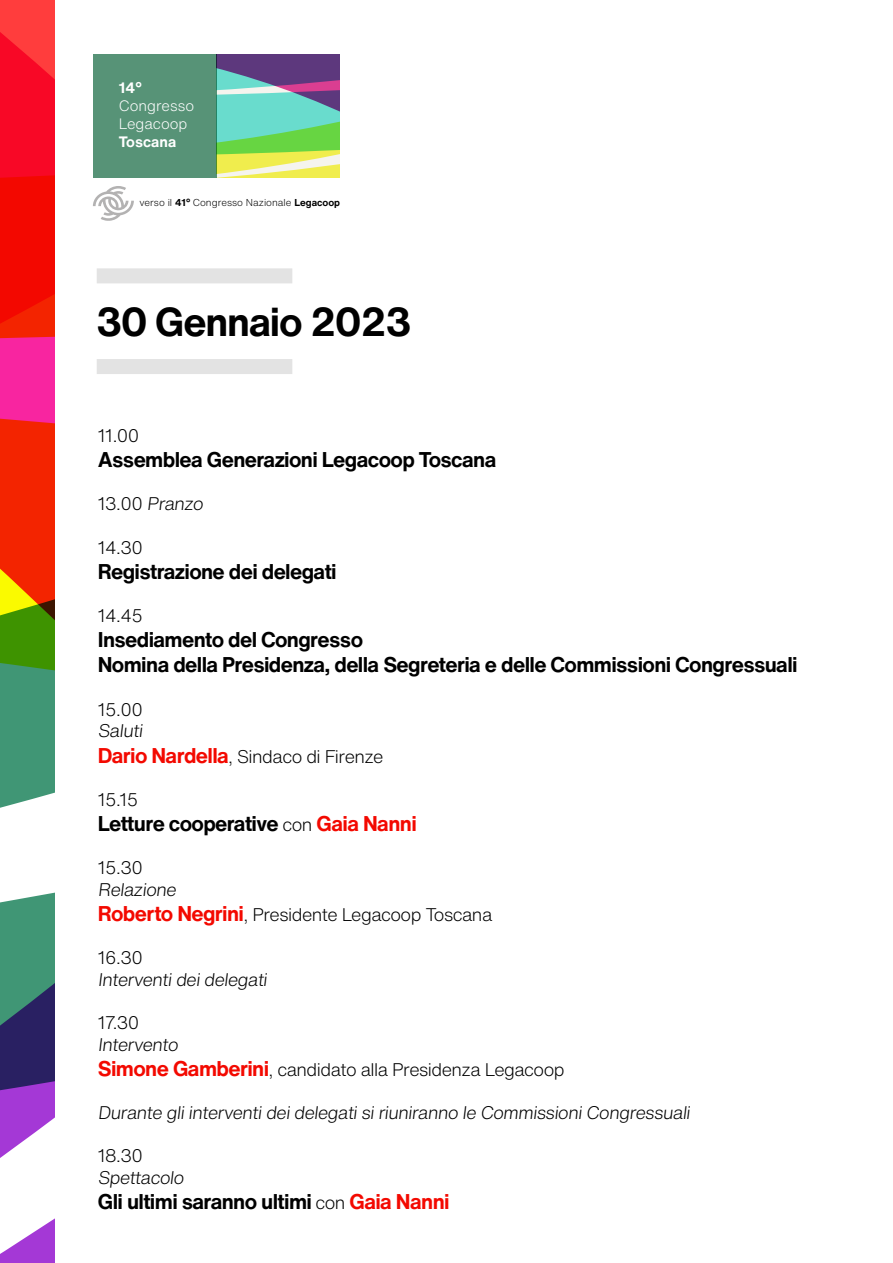
<style>
.page{position:relative;width:893px;height:1263px;background:#fff}
.page>*{position:absolute;margin:0;border:0;box-sizing:border-box;transform-origin:0 0}
.t1{font:700 39.75px "Helvetica Now Text";letter-spacing:-.03em;color:#000}
.t2{font:700 21px/25.2px "Helvetica Now Text";letter-spacing:-.03em;color:#000}
.t3{font:300 18px/21.6px "Helvetica Now Text";letter-spacing:-.03em;color:#000}
.t4{font:300 14.85px/17.9px "Helvetica Now Text";color:#fff}
.t5{font:700 14.85px "Helvetica Now Text";color:#fff}
.t6{font:300 9.9px "Helvetica Now Text";color:#000}
.s1{font-weight:700}
.s2{font-weight:700;font-size:21px;color:#f30900}
.s3{font-weight:300;font-size:18px}
.s4{color:#f30900}
</style>
<div class="page">
<div style="left:97px;top:268px;width:195px;height:15px;background:#e3e3e3"></div>
<div style="left:97px;top:359px;width:195px;height:15px;background:#e3e3e3"></div>
<svg style="left:93px;top:186px;width:41px;height:35px"></svg>
<div style="left:93px;top:54px;width:123px;height:124px;background:#579377"></div>
<svg style="left:216px;top:54px;width:124px;height:124px;background:#88b290"></svg>
<svg style="left:0;top:0;width:54px;height:1263px"></svg>
<p class="t5" style="left:119px;top:77px;width:25px">14°</p>
<p class="t4" style="left:119px;top:96px;width:77px">Congresso<br>Legacoop</p>
<p class="t5" style="left:119px;top:130px;width:59px">Toscana</p>
<p class="t6" style="left:140px;top:195px;width:202px">verso il <span class="s1">41°</span> Congresso Nazionale <span class="s1">Legacoop</span></p>
<h1 class="t1" style="left:96px;top:292px;width:317px">30 Gennaio 2023</h1>
<p class="t3" style="left:98px;top:424px;width:43px">11.00</p>
<p class="t2" style="left:98px;top:447px;width:400px">Assemblea Generazioni Legacoop Toscana</p>
<p class="t3" style="left:98px;top:493px;width:110px">1 3 . 0 0 Pranzo</p>
<p class="t3" style="left:98px;top:536px;width:47px">14.30</p>
<p class="t2" style="left:98px;top:558px;width:240px">Registrazione dei delegati</p>
<p class="t3" style="left:98px;top:604px;width:47px">14.45</p>
<p class="t2" style="left:98px;top:627px;width:701px">Insediamento del Congresso<br>Nomina della Presidenza, della Segreteria e delle Commissioni Congressuali</p>
<p class="t3" style="left:98px;top:698px;width:49px">15.00<br>Saluti</p>
<p class="t3" style="left:98px;top:745px;width:287px"><span class="s2">Dario Nardella</span>, Sindaco di Firenze</p>
<p class="t3" style="left:98px;top:788px;width:42px">15.15</p>
<p class="t2" style="left:98px;top:810px;width:321px">Letture cooperative <span class="s3">con</span> <span class="s4">Gaia Nanni</span></p>
<p class="t3" style="left:98px;top:856px;width:83px">15.30<br>Relazione</p>
<p class="t3" style="left:98px;top:903px;width:396px"><span class="s2">Roberto Negrini</span>, Presidente Legacoop Toscana</p>
<p class="t3" style="left:98px;top:946px;width:174px">16.30<br>Interventideidelegati</p>
<p class="t3" style="left:98px;top:1011px;width:85px">17.30<br>Intervento</p>
<p class="t3" style="left:98px;top:1058px;width:468px"><span class="s2">Simone Gamberini</span>, candidato alla Presidenza Legacoop</p>
<p class="t3" style="left:98px;top:1101px;width:597px">Durante gliinterventideidelegatisiriuniranno le CommissioniCongressuali</p>
<p class="t3" style="left:98px;top:1144px;width:91px">18.30<br>Spettacolo</p>
<p class="t2" style="left:98px;top:1188px;width:353px">Gli ultimi saranno ultimi <span class="s3">con</span> <span class="s4">Gaia Nanni</span></p>
</div>
